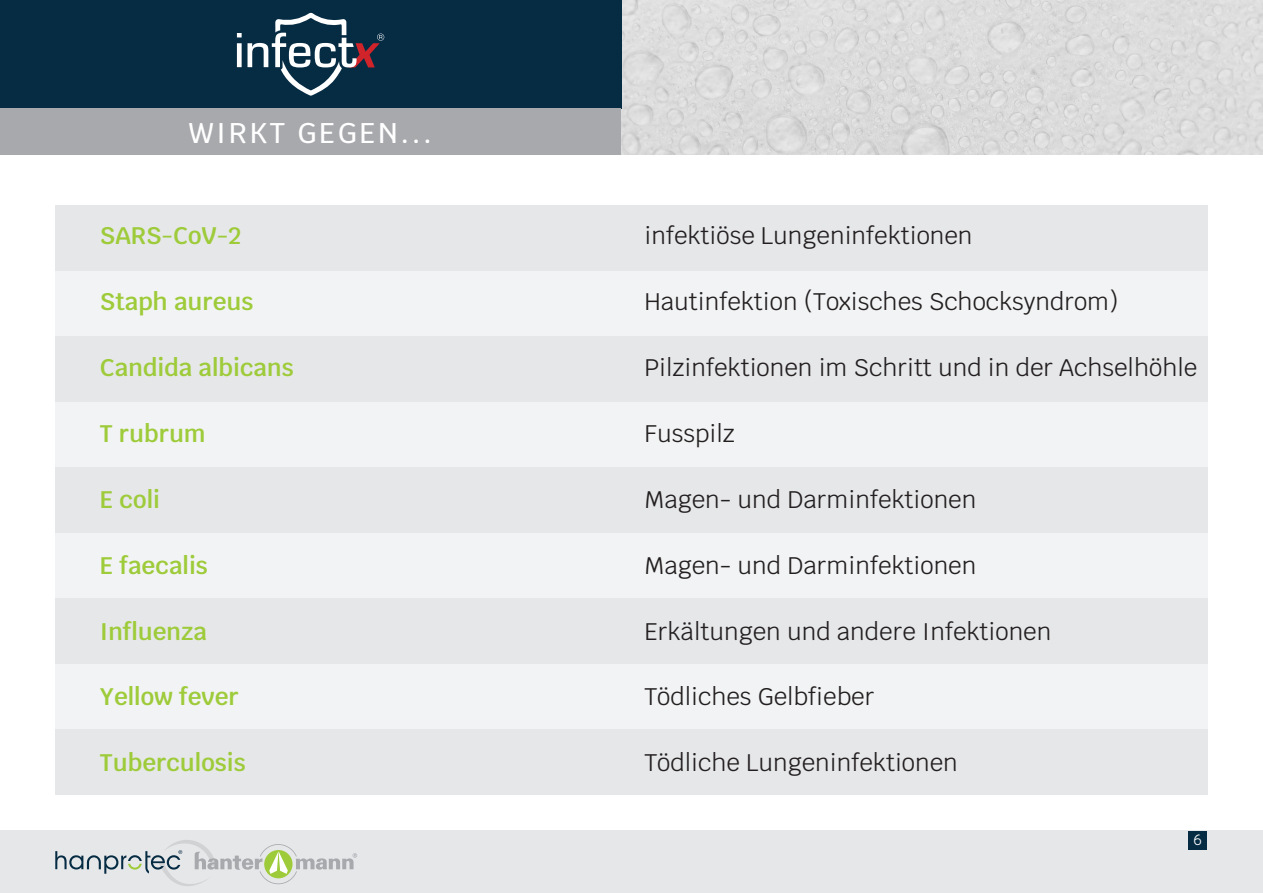
<style>
.page{position:relative;width:1263px;height:893px;background:#fff}
.page>*{position:absolute;margin:0;border:0;box-sizing:border-box;transform-origin:0 0}
.t1{font:500 28.5px "Krub";letter-spacing:.09em;color:#fff}
.t2{font:24px "Krub";color:#231f20}
.t3{font:600 24px "Krub";color:#9ecb3a}
.t4{font:15px "Krub";color:#fff}
</style>
<div class="page">
<div style="left:0;top:831px;width:1263px;height:62px;background:#e6e7e9"></div>
<div style="left:1188px;top:831px;width:19px;height:18px;background:#062c44"></div>
<svg style="left:55px;top:830px;width:302px;height:56px"></svg>
<div style="left:55px;top:205px;width:1153px;height:66px;background:#e6e7e9"></div>
<div style="left:55px;top:271px;width:1153px;height:65px;background:#f2f3f4"></div>
<div style="left:55px;top:336px;width:1153px;height:66px;background:#e6e7e9"></div>
<div style="left:55px;top:402px;width:1153px;height:65px;background:#f2f3f4"></div>
<div style="left:55px;top:467px;width:1153px;height:66px;background:#e6e7e9"></div>
<div style="left:55px;top:533px;width:1153px;height:65px;background:#f2f3f4"></div>
<div style="left:55px;top:598px;width:1153px;height:66px;background:#e6e7e9"></div>
<div style="left:55px;top:664px;width:1153px;height:66px;background:#f2f3f4"></div>
<div style="left:55px;top:730px;width:1153px;height:65px;background:#e6e7e9"></div>
<img style="left:621px;top:0;width:642px;height:155px">
<div style="left:0;top:0;width:621px;height:108px;background:#062c44"></div>
<div style="left:0;top:108px;width:621px;height:47px;background:#a8a9ad"></div>
<svg style="left:237px;top:13px;width:147px;height:83px"></svg>
<p class="t1" style="left:189px;top:116px;width:245px">WIRKT GEGEN...</p>
<p class="t3" style="left:100px;top:222px;width:143px">SARS-CoV-2</p>
<p class="t2" style="left:644px;top:215px;width:330px">infektiöse Lungeninfektionen</p>
<p class="t3" style="left:100px;top:288px;width:155px">Staph aureus</p>
<p class="t2" style="left:644px;top:281px;width:475px">Hautinfektion (Toxisches Schocksyndrom)</p>
<p class="t3" style="left:100px;top:354px;width:195px">Candida albicans</p>
<p class="t2" style="left:644px;top:347px;width:554px">Pilzinfektionen im Schritt und in der Achselhöhle</p>
<p class="t3" style="left:100px;top:420px;width:107px">T rubrum</p>
<p class="t2" style="left:644px;top:413px;width:92px">Fusspilz</p>
<p class="t3" style="left:100px;top:485px;width:62px">E coli</p>
<p class="t2" style="left:644px;top:479px;width:333px">Magen- und Darminfektionen</p>
<p class="t3" style="left:100px;top:551px;width:109px">E faecalis</p>
<p class="t2" style="left:644px;top:545px;width:333px">Magen- und Darminfektionen</p>
<p class="t3" style="left:100px;top:617px;width:109px">Influenza</p>
<p class="t2" style="left:644px;top:611px;width:408px">Erkältungen und andere Infektionen</p>
<p class="t3" style="left:100px;top:683px;width:140px">Yellow fever</p>
<p class="t2" style="left:644px;top:677px;width:231px">Tödliches Gelbfieber</p>
<p class="t3" style="left:100px;top:749px;width:147px">Tuberculosis</p>
<p class="t2" style="left:644px;top:742px;width:315px">Tödliche Lungeninfektionen</p>
<p class="t4" style="left:1193px;top:827px;width:10px">6</p>
</div>
